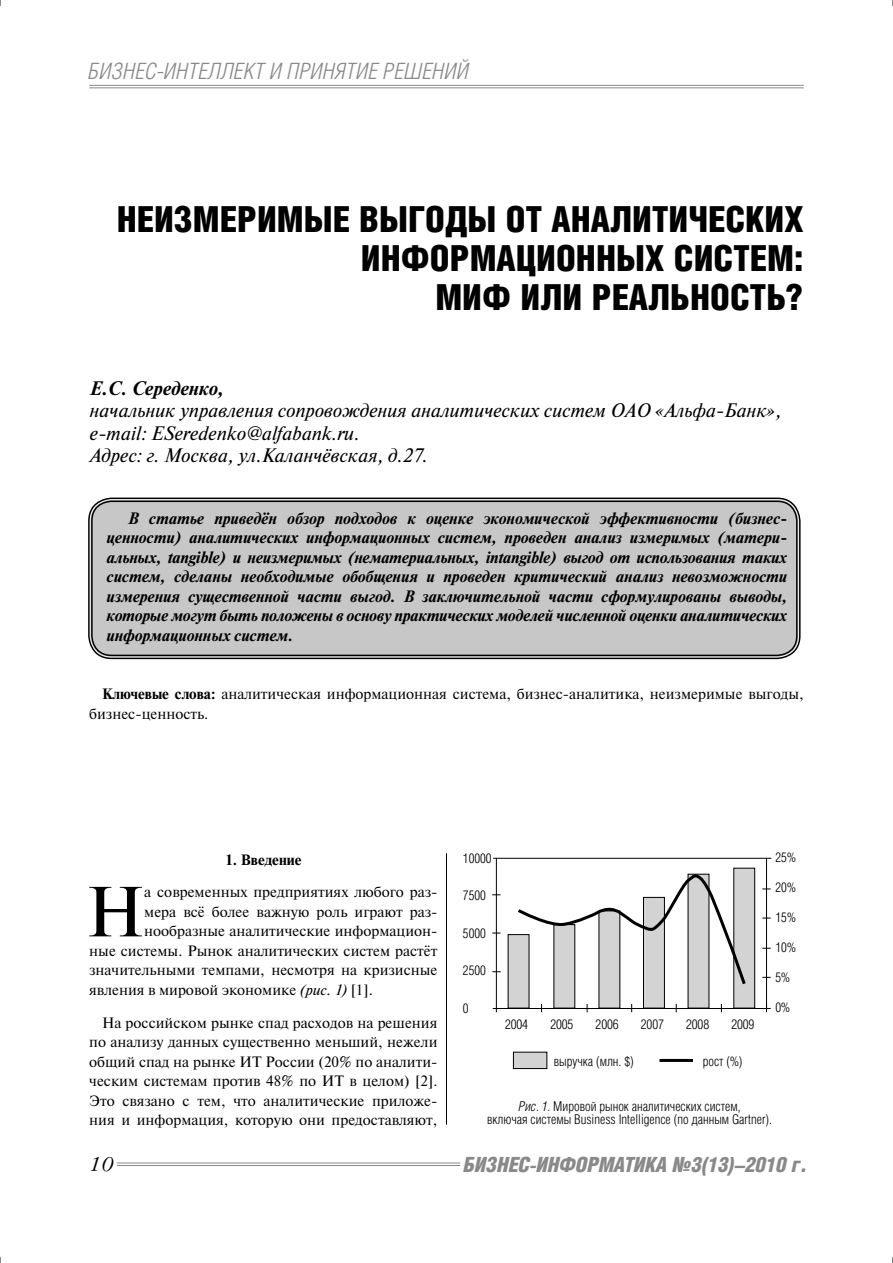
<style>
.page{position:relative;width:893px;height:1263px;background:#fff}
.page>*{position:absolute;margin:0;border:0;box-sizing:border-box;transform-origin:0 0}
.t1{font:70.65px "Newton C";color:#000}
.t2{font:900 36px/39px "Helios Cond";color:#000;text-align:right}
.t3{font:italic 300 22.5px "Helios Cond";letter-spacing:.01em;color:#898989}
.t4{font:italic 900 21px "Helios Cond";letter-spacing:-.01em;color:#898989}
.t5{font:italic 19.5px/22.5px "Newton C";color:#000}
.t6{font:italic 700 19.5px "Newton C";color:#000}
.t7{font:italic 300 19.5px "Garamond C";color:#000}
.t8{font:italic 700 16.5px/19.5px "Newton C";letter-spacing:-.01em;color:#000;text-align:justify}
.t9{font:15px/19.5px "Newton C";color:#000}
.t10{font:700 15px "Newton C";color:#000}
.t11{font:300 13.5px/13.5px "Helios Cond";color:#000;text-align:center}
.s1{font-weight:700}
.s2{font-style:italic}
</style>
<div class="page">
<hr style="left:89px;top:85px;width:715px;height:1px;background:#898989">
<hr style="left:89px;top:88px;width:715px;height:1px;background:#898989">
<hr style="left:117px;top:1163px;width:343px;height:1px;background:#898989">
<hr style="left:117px;top:1165px;width:343px;height:1px;background:#898989">
<hr style="left:446px;top:853px;width:1px;height:272px;background:#000">
<div style="left:90px;top:500px;width:708px;height:157px;background:#c7c7c7;border-radius:21px"></div>
<div style="left:88px;top:498px;width:712px;height:161px;border:1px solid #000;border-radius:23px"></div>
<div style="left:91px;top:501px;width:706px;height:155px;border:1px solid #000;border-radius:20px"></div>
<div style="left:508px;top:935px;width:21px;height:73px;background:#d3d3d3"></div>
<div style="left:513px;top:1052px;width:34px;height:17px;background:#d3d3d3"></div>
<div style="left:513px;top:1052px;width:34px;height:17px;border:1px solid #000"></div>
<div style="left:554px;top:925px;width:21px;height:83px;background:#d3d3d3"></div>
<div style="left:599px;top:911px;width:21px;height:97px;background:#d3d3d3"></div>
<div style="left:643px;top:897px;width:21px;height:111px;background:#d3d3d3"></div>
<div style="left:643px;top:897px;width:22px;height:111px;border:1px solid #000"></div>
<div style="left:688px;top:874px;width:21px;height:134px;background:#d3d3d3"></div>
<div style="left:734px;top:868px;width:21px;height:140px;background:#d3d3d3"></div>
<div style="left:733px;top:868px;width:22px;height:140px;border:1px solid #000"></div>
<svg style="left:515px;top:875px;width:231px;height:113px"></svg>
<hr style="left:496px;top:858px;width:1px;height:154px;background:#000">
<hr style="left:766px;top:858px;width:1px;height:151px;background:#000">
<hr style="left:493px;top:1008px;width:278px;height:1px;background:#000">
<hr style="left:493px;top:858px;width:278px;height:1px;background:#000">
<hr style="left:659px;top:1059px;width:34px;height:3px;background:#000">
<h3 class="t3" style="left:88px;top:62px;width:382px">БИЗНЕС-ИНТЕЛЛЕКТ И ПРИНЯТИЕ РЕШЕНИЙ</h3>
<h2 class="t2" style="left:117px;top:203px;width:688px">НЕИЗМЕРИМЫЕ ВЫГОДЫ ОТ АНАЛИТИЧЕСКИХ<br>ИНФОРМАЦИОННЫХ СИСТЕМ:<br>МИФ ИЛИ РЕАЛЬНОСТЬ?</h2>
<h3 class="t6" style="left:89px;top:381px;width:135px">Е.С. Середенко,</h3>
<h3 class="t5" style="left:89px;top:401px;width:693px">начальник управления сопровождения аналитических систем ОАО «Альфа-Банк», е-mail: ESeredenko@alfabank.ru.<br>Адрес: г. Москва, ул.Каланчёвская, д.27.</h3>
<p class="t8" style="left:106px;top:510px;width:682px;text-indent:21px">В статье приведён обзор подходов к оценке экономической эффективности (бизнес&shy;ценности) аналитических информационных систем, проведен анализ измеримых (матери&shy;альных, tangible) и неизмеримых (нематериальных, intangible) выгод от использования таких систем, сделаны необходимые обобщения и проведен критический анализ невозможности измерения существенной части выгод. В заключительной части сформулированы выводы, которые могут быть положены в основу практических моделей численной оценки аналитических информационных систем.</p>
<p class="t9" style="left:89px;top:686px;width:716px;text-indent:13px"><span class="s1">Ключевые слова:</span> аналитическая информационная система, бизнес-аналитика, неизмеримые выгоды, бизнес-ценность.</p>
<p class="t10" style="left:225px;top:854px;width:78px">1. Введение</p>
<h1 class="t1" style="left:86px;top:886px;width:60px">Н</h1>
<p class="t9" style="left:144px;top:884px;width:295px">а современных предприятиях любого раз-</p>
<p class="t9" style="left:144px;top:904px;width:295px">мера всё более важную роль играют раз-</p>
<p class="t9" style="left:144px;top:923px;width:295px">нообразные аналитические информацион-</p>
<p class="t9" style="left:89px;top:943px;width:350px">ные системы. Рынок аналитических систем растёт</p>
<p class="t9" style="left:89px;top:962px;width:350px">значительными темпами, несмотря на кризисные</p>
<p class="t9" style="left:89px;top:982px;width:285px">явления в мировой экономике <span class="s2">(рис. 1)</span> [1].</p>
<p class="t9" style="left:89px;top:1015px;width:350px;text-align:justify;text-indent:13px">На российском рынке спад расходов на решения по анализу данных существенно меньший, нежели общий спад на рынке ИТ России (20% по аналити&shy;ческим системам против 48% по ИТ в целом) [2].<br>Это связано с тем, что аналитические приложе&shy;ния и информация, которую они предоставляют,</p>
<p class="t11" style="left:463px;top:853px;width:30px">10000</p>
<p class="t11" style="left:463px;top:890px;width:24px">7500</p>
<p class="t11" style="left:463px;top:928px;width:25px">5000</p>
<p class="t11" style="left:463px;top:965px;width:24px">2500</p>
<p class="t11" style="left:463px;top:1003px;width:7px">0</p>
<p class="t11" style="left:505px;top:1018px;width:25px">2004</p>
<p class="t11" style="left:550px;top:1018px;width:25px">2005</p>
<p class="t11" style="left:596px;top:1018px;width:25px">2006</p>
<p class="t11" style="left:641px;top:1018px;width:25px">2007</p>
<p class="t11" style="left:686px;top:1018px;width:25px">2008</p>
<p class="t11" style="left:731px;top:1018px;width:25px">2009</p>
<p class="t11" style="left:554px;top:1056px;width:81px">выручка (млн. $)</p>
<p class="t11" style="left:703px;top:1056px;width:41px">рост (%)</p>
<p class="t11" style="left:775px;top:851px;width:22px">25%</p>
<p class="t11" style="left:775px;top:881px;width:22px">20%</p>
<p class="t11" style="left:775px;top:911px;width:22px">15%</p>
<p class="t11" style="left:775px;top:941px;width:22px">10%</p>
<p class="t11" style="left:775px;top:971px;width:16px">5%</p>
<p class="t11" style="left:775px;top:1001px;width:16px">0%</p>
<p class="t11" style="left:487px;top:1101px;width:286px"><span class="s2">Рис. 1.</span> Мировой рынок аналитических систем,<br>включая системы Business Intelligence (по данным Gartner).</p>
<h3 class="t7" style="left:89px;top:1154px;width:27px">10</h3>
<h3 class="t4" style="left:463px;top:1157px;width:345px">БИЗНЕС-ИНФОРМАТИКА №3(13)–2010 г.</h3>
</div>
